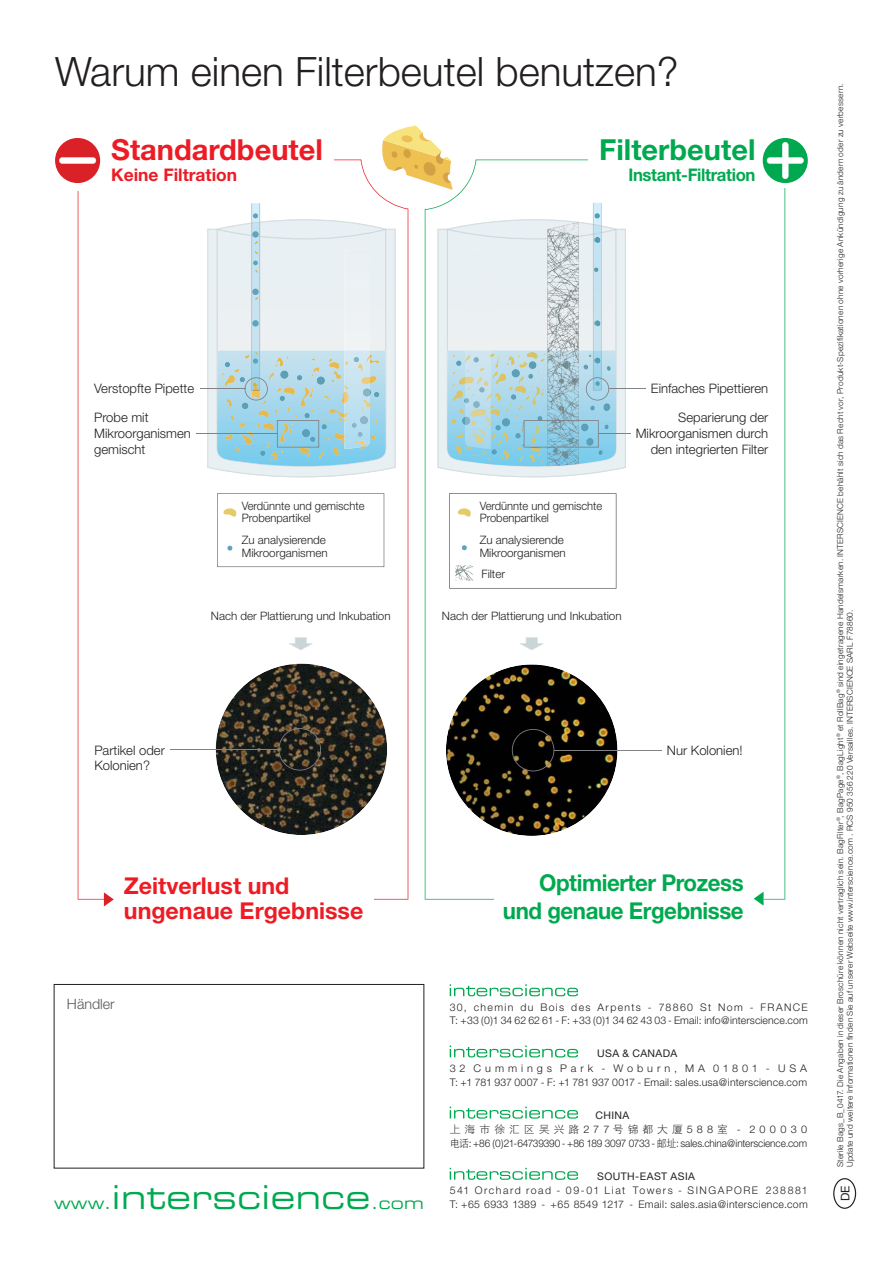
<style>
.page{position:relative;width:893px;height:1263px;background:#fff}
.page>*{position:absolute;margin:0;border:0;box-sizing:border-box;transform-origin:0 0}
.t1{font:300 40.5px "Helvetica Neue";color:#231f20}
.t2{font:33px "Eurostile Extended Two";letter-spacing:.015em;color:#00a94f}
.t3{font:700 28.95px "Helvetica Neue";color:#ed1c24}
.t4{font:700 28.95px "Helvetica Neue";color:#00a94f}
.t5{font:700 23.25px/27.9px "Helvetica Neue";letter-spacing:-.02em;color:#00a94f;text-align:right;scale:.96 1}
.t6{font:700 23.25px/24.6px "Helvetica Neue";color:#ed1c24}
.t7{font:700 17.4px "Helvetica Neue";letter-spacing:-.02em;color:#00a94f;scale:.96 1}
.t8{font:700 17.4px "Helvetica Neue";color:#ed1c24}
.t9{font:300 14.25px "Helvetica Neue";color:#58595b}
.t10{font:300 13.05px/15.6px "Helvetica Neue";color:#231f20}
.t11{font:11.85px "Helvetica Neue";color:#231f20}
.t12{font:300 11.55px/12.3px "Helvetica Neue";color:#231f20}
.t13{font:300 11.55px/12.3px "Helvetica Neue";color:#231f20;scale:.96 1}
.t14{font:300 10.5px/13.5px "Helvetica Neue";letter-spacing:.055em;color:#231f20}
.t15{font:300 10.5px/13.5px "Helvetica Neue";letter-spacing:.03em;color:#231f20}
.t16{font:300 10.5px/13.5px "Helvetica Neue";letter-spacing:.03em;color:#231f20;scale:1.04 1}
.t17{font:300 10.5px "Helvetica Neue";letter-spacing:-.01em;color:#231f20;scale:.96 1}
.t18{font:10.5px "Helvetica Neue";letter-spacing:.035em;color:#231f20}
.t19{font:10.5px "DFP Hei W3 G Bpc EUC H";letter-spacing:.365em;color:#231f20;scale:1.04 1}
.t20{font:300 8.25px/9.9px "Helvetica Neue";letter-spacing:.025em;color:#231f20}
.s1{font-family:"Helvetica Neue";font-weight:300}
.s2{font-family:"DFP Hei W3 G Bpc EUC H";font-weight:400}
.s3{font-size:16.5px}
</style>
<div class="page">
<div style="left:833px;top:1178px;width:23px;height:31px;border:1px solid #231f20;border-radius:50%"></div>
<div style="left:54px;top:984px;width:370px;height:184px;border:1px solid #231f20"></div>
<svg style="left:78px;top:160px;width:330px;height:740px"></svg>
<svg style="left:425px;top:160px;width:360px;height:740px"></svg>
<hr style="left:200px;top:388px;width:45px;height:1px;background:#808285">
<hr style="left:196px;top:433px;width:82px;height:1px;background:#808285">
<svg style="left:217px;top:203px;width:169px;height:263px;background:#cde3ea"></svg>
<hr style="left:171px;top:749px;width:108px;height:1px;background:#808285">
<svg style="left:278px;top:728px;width:43px;height:43px;background:#393429"></svg>
<hr style="left:554px;top:750px;width:108px;height:1px;background:#808285">
<svg style="left:512px;top:729px;width:42px;height:42px;background:#14120d"></svg>
<hr style="left:609px;top:388px;width:37px;height:1px;background:#808285">
<div style="left:62px;top:136px;width:272px;height:55px;background:#fff"></div>
<div style="left:55px;top:138px;width:45px;height:45px;background:#da2128;border-radius:50%"></div>
<svg style="left:59px;top:157px;width:37px;height:7px"></svg>
<div style="left:588px;top:133px;width:220px;height:55px;background:#fff"></div>
<div style="left:763px;top:138px;width:45px;height:45px;background:#00a94f;border-radius:50%"></div>
<svg style="left:767px;top:142px;width:37px;height:37px"></svg>
<div style="left:104px;top:856px;width:269px;height:63px;background:#fff"></div>
<svg style="left:104px;top:892px;width:10px;height:14px"></svg>
<div style="left:494px;top:846px;width:269px;height:73px;background:#fff"></div>
<svg style="left:754px;top:892px;width:9px;height:14px"></svg>
<hr style="left:598px;top:434px;width:32px;height:1px;background:#808285">
<svg style="left:217px;top:493px;width:167px;height:74px"></svg>
<svg style="left:449px;top:493px;width:167px;height:95px"></svg>
<svg style="left:379px;top:126px;width:74px;height:64px"></svg>
<svg style="left:447px;top:203px;width:169px;height:271px;background:#cae0e7"></svg>
<img style="left:528px;top:450px;width:74px;height:15px">
<img style="left:548px;top:302px;width:29px;height:12px">
<img style="left:455px;top:565px;width:18px;height:15px">
<svg style="left:450px;top:1046px;width:128px;height:11px"></svg>
<svg style="left:450px;top:1168px;width:128px;height:12px"></svg>
<svg style="left:450px;top:1107px;width:128px;height:12px"></svg>
<svg style="left:450px;top:984px;width:128px;height:12px"></svg>
<h1 class="t1" style="left:55px;top:57px;width:625px">Warum einen Filterbeutel benutzen?</h1>
<h3 class="t3" style="left:111px;top:139px;width:213px">Standardbeutel</h3>
<h3 class="t8" style="left:111px;top:168px;width:127px">Keine Filtration</h3>
<h3 class="t10" style="left:94px;top:382px;width:101px">Verstopfte Pipette</h3>
<h3 class="t10" style="left:94px;top:412px;width:98px">Probe mit<br>Mikroorganismen gemischt</h3>
<h3 class="t13" style="left:242px;top:501px;width:129px">Verdünnte und gemischte<br>Probenpartikel</h3>
<h3 class="t12" style="left:242px;top:535px;width:87px">Zu analysierende<br>Mikroorganismen</h3>
<h3 class="t4" style="left:599px;top:139px;width:158px">Filterbeutel</h3>
<h3 class="t7" style="left:628px;top:168px;width:134px">Instant-Filtration</h3>
<h3 class="t13" style="left:480px;top:501px;width:129px">Verdünnte und gemischte<br>Probenpartikel</h3>
<h3 class="t12" style="left:480px;top:535px;width:87px">Zu analysierende<br>Mikroorganismen</h3>
<h3 class="t12" style="left:481px;top:569px;width:25px">Filter</h3>
<h3 class="t10" style="left:651px;top:382px;width:119px">Einfaches Pipettieren</h3>
<h3 class="t10" style="left:636px;top:412px;width:134px;text-align:right">Separierung der<br>Mikroorganismen durch den integrierten Filter</h3>
<h3 class="t12" style="left:211px;top:611px;width:181px">Nach der Plattierung und Inkubation</h3>
<h3 class="t12" style="left:442px;top:611px;width:181px">Nach der Plattierung und Inkubation</h3>
<h3 class="t10" style="left:94px;top:744px;width:72px">Partikel oder<br>Kolonien?</h3>
<h3 class="t10" style="left:667px;top:744px;width:77px">Nur Kolonien!</h3>
<h3 class="t6" style="left:124px;top:876px;width:241px">Zeitverlust und ungenaue Ergebnisse</h3>
<h3 class="t5" style="left:503px;top:871px;width:252px">Optimierter Prozess und genaue Ergebnisse</h3>
<h3 class="t9" style="left:67px;top:998px;width:49px">Händler</h3>
<p class="t14" style="left:450px;top:1002px;width:360px">30, chemin du Bois des Arpents - 78860 St Nom - FRANCE<br>T: +33 (0)1 34 62 62 61 - F: +33 (0)1 34 62 43 03 - Email: info@interscience.com</p>
<p class="t18" style="left:597px;top:1050px;width:82px">USA &amp; CANADA</p>
<p class="t16" style="left:450px;top:1063px;width:345px">32 Cummings Park - Woburn, MA 01801 - USA<br>T: +1 781 937 0007 - F: +1 781 937 0017 - Email: sales.usa@interscience.com</p>
<p class="t18" style="left:595px;top:1111px;width:35px">CHINA</p>
<p class="t19" style="left:450px;top:1125px;width:345px">上海市徐汇区吴兴路<span class="s1">277</span>号锦都大厦<span class="s1">588</span>室 <span class="s1">- 200030</span></p>
<p class="t17" style="left:450px;top:1139px;width:374px"><span class="s2">电话</span>: +86 (0)21-64739390 - +86 189 3097 0733 - <span class="s2">邮址</span>: sales.china@interscience.com</p>
<h2 class="t2" style="left:54px;top:1185px;width:371px"><span class="s3">www.</span>interscience<span class="s3">.com</span></h2>
<p class="t18" style="left:597px;top:1172px;width:99px">SOUTH-EAST ASIA</p>
<p class="t15" style="left:450px;top:1185px;width:360px">541 Orchard road - 09-01 Liat Towers - SINGAPORE 238881<br>T: +65 6933 1389 - +65 8549 1217 - Email: sales.asia@interscience.com</p>
<p class="t20" style="left:836px;top:1167px;width:1085px;rotate:-90deg">Sterile Bags_B_0417. Die Angaben in dieser Broschüre können nicht vertraglich sein. BagFilter<sup>®</sup>, BagPage<sup>®</sup>, BagLight<sup>®</sup> et RollBag<sup>®</sup> sind eingetragene Handelsmarken. INTERSCIENCE behählt sich das Recht vor, Produkt-Spezifikationen ohne vorherige Ankündigung zu ändern oder zu verbessern.<br>Update und weitere Informationen finden Sie auf unserer Webseite www.interscience.com . RCS 950 356 220 Versailles. INTERSCIENCE SARL F78860.</p>
<h3 class="t11" style="left:841px;top:1201px;width:17px;rotate:-90deg">DE</h3>
</div>
